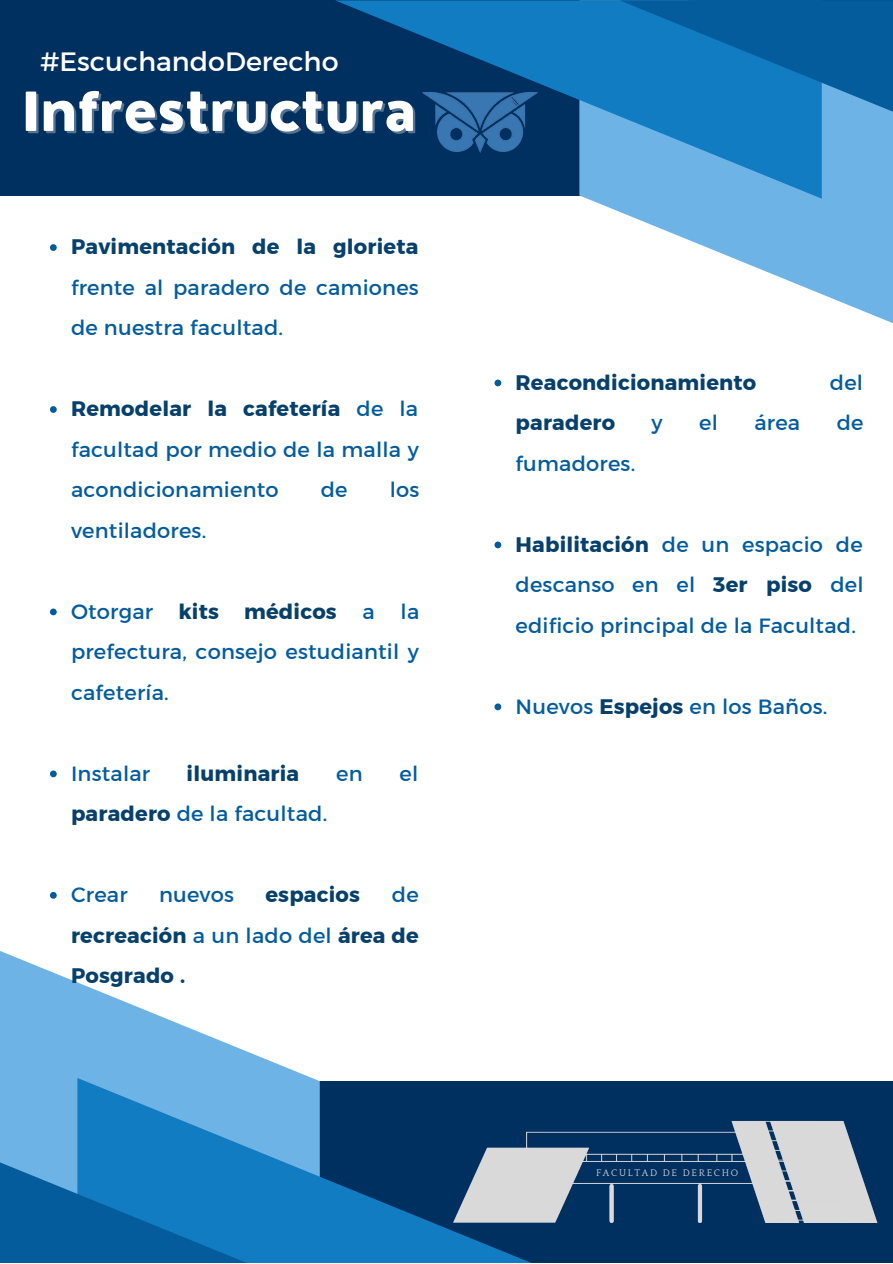
<style>
.page{position:relative;width:893px;height:1264px;background:#fff}
.page>*{position:absolute;margin:0;border:0;box-sizing:border-box;transform-origin:0 0}
.t1{font:800 52.5px "Nourd";color:#fff}
.t2{font:27px "Kief Montaser Regular";color:#fff}
.t3{font:21px/40.5px "Kief Montaser Regular";letter-spacing:.01em;color:#055c9d}
.t4{font:21px/40.5px "Kief Montaser Bold";letter-spacing:.01em;color:#07416b}
.t5{font:9.75px "Quattrocento";letter-spacing:.17em;color:#d9d9d9}
.s1{font-family:"Kief Montaser Regular";color:#055c9d}
.s2{font-family:"Kief Montaser Bold";color:#07416b}
</style>
<div class="page">
<div style="left:0;top:0;width:892px;height:196px;background:#003060"></div>
<svg style="left:588px;top:166px;width:304px;height:157px;fill:#6eb3e6"></svg>
<svg style="left:335px;top:0;width:486px;height:199px"></svg>
<svg style="left:619px;top:0;width:273px;height:166px;background:#2281c2"></svg>
<svg style="left:794px;top:0;width:98px;height:95px;background:#075fa0"></svg>
<div style="left:0;top:1080px;width:892px;height:182px;background:#003060"></div>
<svg style="left:0;top:951px;width:309px;height:159px;fill:#6eb3e6"></svg>
<svg style="left:77px;top:1077px;width:487px;height:185px"></svg>
<svg style="left:0;top:1110px;width:279px;height:152px;background:#1f7dbe"></svg>
<img style="left:422px;top:93px;width:115px;height:59px">
<img style="left:453px;top:1111px;width:425px;height:128px">
<svg style="left:50px;top:244px;width:7px;height:7px"></svg>
<svg style="left:50px;top:406px;width:7px;height:7px"></svg>
<svg style="left:50px;top:608px;width:7px;height:7px"></svg>
<svg style="left:50px;top:770px;width:7px;height:7px"></svg>
<svg style="left:50px;top:892px;width:7px;height:6px"></svg>
<svg style="left:494px;top:379px;width:7px;height:7px"></svg>
<svg style="left:494px;top:541px;width:7px;height:7px"></svg>
<svg style="left:494px;top:703px;width:7px;height:7px"></svg>
<p class="t2" style="left:40px;top:45px;width:300px">#EscuchandoDerecho</p>
<h1 class="t1" style="left:22px;top:78px;width:396px">Infrestructura</h1>
<p class="t4" style="left:71px;top:226px;width:349px">Pavimentación de la glorieta</p>
<p class="t3" style="left:71px;top:267px;width:349px">frente al paradero de camiones de nuestra facultad.</p>
<p class="t4" style="left:71px;top:388px;width:349px">Remodelar la cafetería <span class="s1">de la</span></p>
<p class="t3" style="left:71px;top:429px;width:349px">facultad por medio de la malla y acondicionamiento</p>
<p class="t3" style="left:321px;top:469px;width:28px">de</p>
<p class="t3" style="left:389px;top:469px;width:31px">los</p>
<p class="t3" style="left:71px;top:510px;width:137px">ventiladores.</p>
<p class="t4" style="left:71px;top:591px;width:350px"><span class="s1">Otorgar</span> kits médicos <span class="s1">a la</span></p>
<p class="t3" style="left:71px;top:631px;width:349px">prefectura, consejo estudiantil y cafetería.</p>
<p class="t3" style="left:71px;top:752px;width:81px">Instalar</p>
<p class="t4" style="left:187px;top:752px;width:114px">iluminaria</p>
<p class="t3" style="left:336px;top:752px;width:28px">en</p>
<p class="t3" style="left:399px;top:752px;width:20px">el</p>
<p class="t3" style="left:71px;top:793px;width:258px"><span class="s2">paradero</span> de la facultad.</p>
<p class="t3" style="left:71px;top:874px;width:58px">Crear</p>
<p class="t3" style="left:159px;top:874px;width:76px">nuevos</p>
<p class="t4" style="left:265px;top:874px;width:96px">espacios</p>
<p class="t3" style="left:392px;top:874px;width:28px">de</p>
<p class="t4" style="left:71px;top:914px;width:349px">recreación <span class="s1">a un lado del</span> área de<br>Posgrado .</p>
<p class="t4" style="left:515px;top:362px;width:242px">Reacondicionamiento</p>
<p class="t3" style="left:829px;top:362px;width:35px">del</p>
<p class="t4" style="left:515px;top:402px;width:101px">paradero</p>
<p class="t3" style="left:651px;top:402px;width:13px">y</p>
<p class="t3" style="left:699px;top:402px;width:20px">el</p>
<p class="t3" style="left:754px;top:402px;width:47px">área</p>
<p class="t3" style="left:836px;top:402px;width:28px">de</p>
<p class="t3" style="left:515px;top:443px;width:121px">fumadores.</p>
<p class="t3" style="left:515px;top:524px;width:349px;text-align:justify"><span class="s2">Habilitación</span> de un espacio de descanso en el <span class="s2">3er piso</span> del edificio principal de la Facultad.</p>
<p class="t3" style="left:515px;top:685px;width:313px">Nuevos <span class="s2">Espejos</span> en los Baños.</p>
<p class="t5" style="left:596px;top:1167px;width:144px">FACULTAD DE DERECHO</p>
</div>
